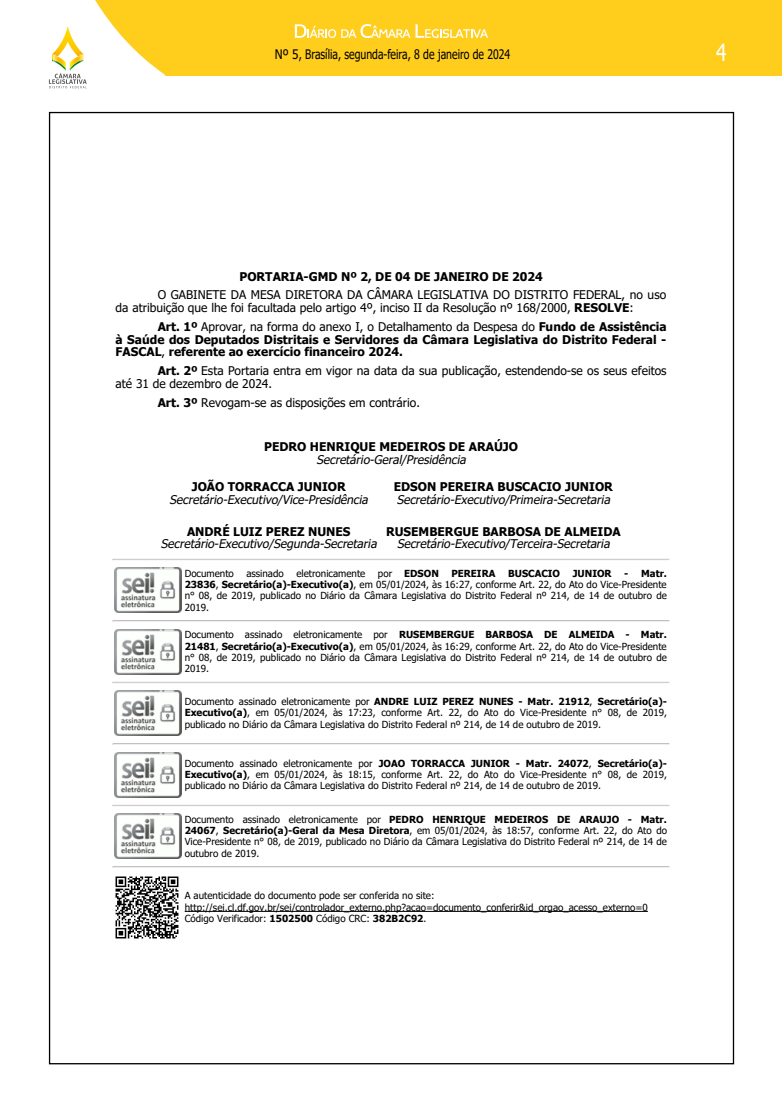
<style>
.page{position:relative;width:782px;height:1105px;background:#fff}
.page>*{position:absolute;margin:0;border:0;box-sizing:border-box;transform-origin:0 0}
.t1{font:23.6px "Tahoma";color:#fff;scale:.8 1}
.t2{font:13.1px "Tahoma";color:#000;scale:.9 1}
.t3{font:700 12px/12.7px "Tahoma";color:#000;text-align:justify}
.t4{font:12px/12.7px "Tahoma";color:#000}
.t5{font:italic 12px "Tahoma";color:#000}
.t6{font:9.8px/11.3px "Tahoma";color:#000;text-align:justify}
.t7{font:700 9.8px "Tahoma";color:#000}
.s1{font-weight:700}
.s2{font-weight:400}
</style>
<div class="page">
<div style="left:0;top:0;width:781px;height:75px;background:#ffcd1c"></div>
<svg style="left:0;top:0;width:165px;height:89px"></svg>
<svg style="left:295px;top:24px;width:193px;height:14px"></svg>
<svg style="left:113px;top:559px;width:556px;height:1px"></svg>
<svg style="left:113px;top:620px;width:556px;height:2px"></svg>
<svg style="left:113px;top:682px;width:556px;height:1px"></svg>
<svg style="left:113px;top:743px;width:556px;height:2px"></svg>
<svg style="left:113px;top:805px;width:556px;height:1px"></svg>
<svg style="left:113px;top:866px;width:556px;height:2px"></svg>
<img style="left:115px;top:568px;width:67px;height:45px">
<img style="left:115px;top:629px;width:67px;height:45px">
<img style="left:115px;top:691px;width:67px;height:45px">
<img style="left:115px;top:752px;width:67px;height:45px">
<img style="left:115px;top:814px;width:67px;height:45px">
<img style="left:115px;top:876px;width:64px;height:63px">
<hr style="left:185px;top:911px;width:462px;height:1px;background:#000">
<h2 class="t2" style="left:275px;top:46px;width:263px">Nº 5, Brasília, segunda-feira, 8 de janeiro de 2024</h2>
<h1 class="t1" style="left:715px;top:36px;width:14px">4</h1>
<p class="t3" style="left:239px;top:270px;width:305px">PORTARIA-GMD Nº 2, DE 04 DE JANEIRO DE 2024</p>
<p class="t4" style="left:116px;top:289px;width:552px;text-indent:42px">O GABINETE DA MESA DIRETORA DA CÂMARA LEGISLATIVA DO DISTRITO FEDERAL, no uso da atribuição que lhe foi facultada pelo artigo 4º, inciso II da Resolução nº 168/2000, <span class="s1">RESOLVE</span>:</p>
<p class="t3" style="left:116px;top:321px;width:552px;text-indent:42px">Art. 1º <span class="s2">Aprovar, na forma do anexo I, o Detalhamento da Despesa do</span> Fundo de Assistência à Saúde dos Deputados Distritais e Servidores da Câmara Legislativa do Distrito Federal - FASCAL<span class="s2">,</span> referente ao exercício financeiro 2024.</p>
<p class="t4" style="left:116px;top:365px;width:552px;text-indent:42px"><span class="s1">Art. 2º</span> Esta Portaria entra em vigor na data da sua publicação, estendendo-se os seus efeitos até 31 de dezembro de 2024.</p>
<p class="t4" style="left:158px;top:397px;width:264px"><span class="s1">Art. 3º</span> Revogam-se as disposições em contrário.</p>
<p class="t3" style="left:264px;top:441px;width:255px">PEDRO HENRIQUE MEDEIROS DE ARAÚJO</p>
<p class="t5" style="left:316px;top:451px;width:154px">Secretário-Geral/Presidência</p>
<p class="t3" style="left:192px;top:481px;width:156px">JOÃO TORRACCA JUNIOR</p>
<p class="t5" style="left:169px;top:492px;width:203px">Secretário-Executivo/Vice-Presidência</p>
<p class="t3" style="left:393px;top:481px;width:221px">EDSON PEREIRA BUSCACIO JUNIOR</p>
<p class="t5" style="left:396px;top:492px;width:218px">Secretário-Executivo/Primeira-Secretaria</p>
<p class="t3" style="left:187px;top:525px;width:165px">ANDRÉ LUIZ PEREZ NUNES</p>
<p class="t5" style="left:161px;top:536px;width:220px">Secretário-Executivo/Segunda-Secretaria</p>
<p class="t3" style="left:386px;top:525px;width:236px">RUSEMBERGUE BARBOSA DE ALMEIDA</p>
<p class="t5" style="left:397px;top:536px;width:217px">Secretário-Executivo/Terceira-Secretaria</p>
<p class="t6" style="left:185px;top:568px;width:51px">Documento</p>
<p class="t6" style="left:246px;top:568px;width:39px">assinado</p>
<p class="t6" style="left:296px;top:568px;width:70px">eletronicamente</p>
<p class="t7" style="left:378px;top:566px;width:62px"><span class="s2">por</span> EDSON</p>
<p class="t7" style="left:451px;top:566px;width:45px">PEREIRA</p>
<p class="t7" style="left:508px;top:566px;width:53px">BUSCACIO</p>
<p class="t7" style="left:572px;top:566px;width:40px">JUNIOR</p>
<p class="t6" style="left:185px;top:568px;width:483px;text-indent:439px"><span class="s1">- Matr.<br>23836</span>, <span class="s1">Secretário(a)-Executivo(a)</span>, em 05/01/2024, às 16:27, conforme Art. 22, do Ato do Vice-Presidente n° 08, de 2019, publicado no Diário da Câmara Legislativa do Distrito Federal nº 214, de 14 de outubro de 2019.</p>
<p class="t6" style="left:185px;top:630px;width:483px">Documento assinado eletronicamente por <span class="s1">RUSEMBERGUE BARBOSA DE ALMEIDA - Matr.<br>21481</span>, <span class="s1">Secretário(a)-Executivo(a)</span>, em 05/01/2024, às 16:29, conforme Art. 22, do Ato do Vice-Presidente n° 08, de 2019, publicado no Diário da Câmara Legislativa do Distrito Federal nº 214, de 14 de outubro de 2019.</p>
<p class="t6" style="left:185px;top:696px;width:484px">Documento assinado eletronicamente por <span class="s1">ANDRE LUIZ PEREZ NUNES - Matr. 21912</span>, <span class="s1">Secretário(a)- Executivo(a)</span>, em 05/01/2024, às 17:23, conforme Art. 22, do Ato do Vice-Presidente n° 08, de 2019, publicado no Diário da Câmara Legislativa do Distrito Federal nº 214, de 14 de outubro de 2019.</p>
<p class="t6" style="left:185px;top:758px;width:484px">Documento assinado eletronicamente por <span class="s1">JOAO TORRACCA JUNIOR - Matr. 24072</span>, <span class="s1">Secretário(a)- Executivo(a)</span>, em 05/01/2024, às 18:15, conforme Art. 22, do Ato do Vice-Presidente n° 08, de 2019, publicado no Diário da Câmara Legislativa do Distrito Federal nº 214, de 14 de outubro de 2019.</p>
<p class="t6" style="left:185px;top:814px;width:483px">Documento assinado eletronicamente por <span class="s1">PEDRO HENRIQUE MEDEIROS DE ARAUJO - Matr.<br>24067</span>, <span class="s1">Secretário(a)-Geral da Mesa Diretora</span>, em 05/01/2024, às 18:57, conforme Art. 22, do Ato do Vice-Presidente n° 08, de 2019, publicado no Diário da Câmara Legislativa do Distrito Federal nº 214, de 14 de outubro de 2019.</p>
<p class="t6" style="left:185px;top:891px;width:464px;text-align:left">A autenticidade do documento pode ser conferida no site: http://sei.cl.df.gov.br/sei/controlador_externo.php?acao=documento_conferir&amp;id_orgao_acesso_externo=0<br>Código Verificador: <span class="s1">1502500</span> Código CRC: <span class="s1">382B2C92</span>.</p>
</div>
